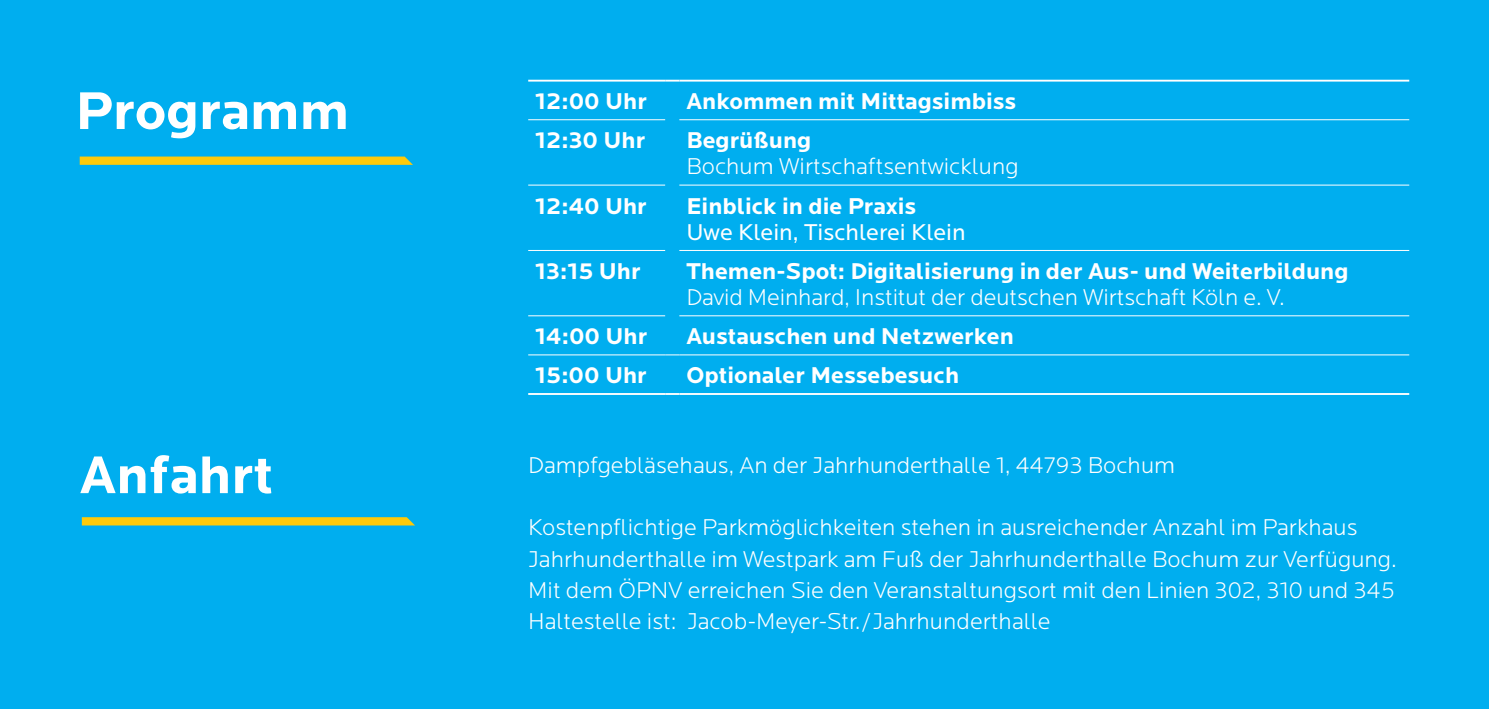
<style>
.page{position:relative;width:1489px;height:709px;background:#fff}
.page>*{position:absolute;margin:0;border:0;box-sizing:border-box;transform-origin:0 0}
.t1{font:700 55px "Locator";color:#fff}
.t2{font:300 23.75px/31.2px "Locator";color:#fff}
.t3{font:700 23.75px "Locator";color:#fff}
.t4{font:23.75px "Locator";color:#fff}
</style>
<div class="page">
<div style="left:0;top:0;width:1488px;height:709px;background:#00aeef"></div>
<svg style="left:80px;top:156px;width:333px;height:9px;background:#e7c71e"></svg>
<hr style="left:679px;top:119px;width:730px;height:1px;background:#fff">
<hr style="left:528px;top:185px;width:137px;height:1px;background:#fff">
<hr style="left:679px;top:185px;width:730px;height:1px;background:#fff">
<hr style="left:528px;top:250px;width:137px;height:1px;background:#fff">
<hr style="left:679px;top:250px;width:730px;height:1px;background:#fff">
<hr style="left:528px;top:315px;width:137px;height:1px;background:#fff">
<hr style="left:679px;top:315px;width:730px;height:1px;background:#fff">
<hr style="left:528px;top:354px;width:137px;height:1px;background:#fff">
<hr style="left:679px;top:354px;width:730px;height:1px;background:#fff">
<hr style="left:528px;top:119px;width:137px;height:1px;background:#fff">
<hr style="left:528px;top:80px;width:137px;height:2px;background:#fff">
<svg style="left:665px;top:80px;width:14px;height:2px"></svg>
<hr style="left:679px;top:80px;width:730px;height:2px;background:#fff">
<svg style="left:665px;top:354px;width:14px;height:1px"></svg>
<hr style="left:528px;top:393px;width:137px;height:2px;background:#fff">
<svg style="left:665px;top:393px;width:14px;height:2px"></svg>
<hr style="left:679px;top:393px;width:730px;height:2px;background:#fff">
<svg style="left:82px;top:517px;width:333px;height:8px;background:#f4c812"></svg>
<h1 class="t1" style="left:75px;top:79px;width:275px">Programm</h1>
<p class="t3" style="left:535px;top:87px;width:113px">12:00 Uhr</p>
<p class="t3" style="left:686px;top:87px;width:331px">Ankommen mit Mittagsimbiss</p>
<p class="t3" style="left:535px;top:126px;width:111px">12:30 Uhr</p>
<p class="t3" style="left:686px;top:126px;width:126px">Begrüßung</p>
<p class="t2" style="left:686px;top:151px;width:334px">Bochum Wirtschaftsentwicklung</p>
<p class="t3" style="left:535px;top:192px;width:113px">12:40 Uhr</p>
<p class="t3" style="left:686px;top:192px;width:231px">Einblick in die Praxis</p>
<p class="t4" style="left:686px;top:219px;width:281px">Uwe Klein, Tischlerei Klein</p>
<p class="t3" style="left:535px;top:257px;width:107px">13:15 Uhr</p>
<p class="t3" style="left:686px;top:257px;width:663px">Themen-Spot: Digitalisierung in der Aus- und Weiterbildung</p>
<p class="t2" style="left:686px;top:281px;width:600px">David Meinhard, Institut der deutschen Wirtschaft Köln e. V.</p>
<p class="t3" style="left:535px;top:322px;width:113px">14:00 Uhr</p>
<p class="t3" style="left:686px;top:322px;width:329px">Austauschen und Netzwerken</p>
<p class="t3" style="left:535px;top:361px;width:113px">15:00 Uhr</p>
<p class="t3" style="left:686px;top:361px;width:274px">Optionaler Messebesuch</p>
<h1 class="t1" style="left:80px;top:443px;width:195px">Anfahrt</h1>
<p class="t2" style="left:528px;top:449px;width:648px">Dampfgebläsehaus, An der Jahrhunderthalle 1, 44793 Bochum</p>
<p class="t2" style="left:528px;top:512px;width:870px">Kostenpflichtige Parkmöglichkeiten stehen in ausreichender Anzahl im Parkhaus Jahrhunderthalle im Westpark am Fuß der Jahrhunderthalle Bochum zur Verfügung.<br>Mit dem ÖPNV erreichen Sie den Veranstaltungsort mit den Linien 302, 310 und 345<br>Haltestelle ist: Jacob-Meyer-Str./Jahrhunderthalle</p>
</div>
